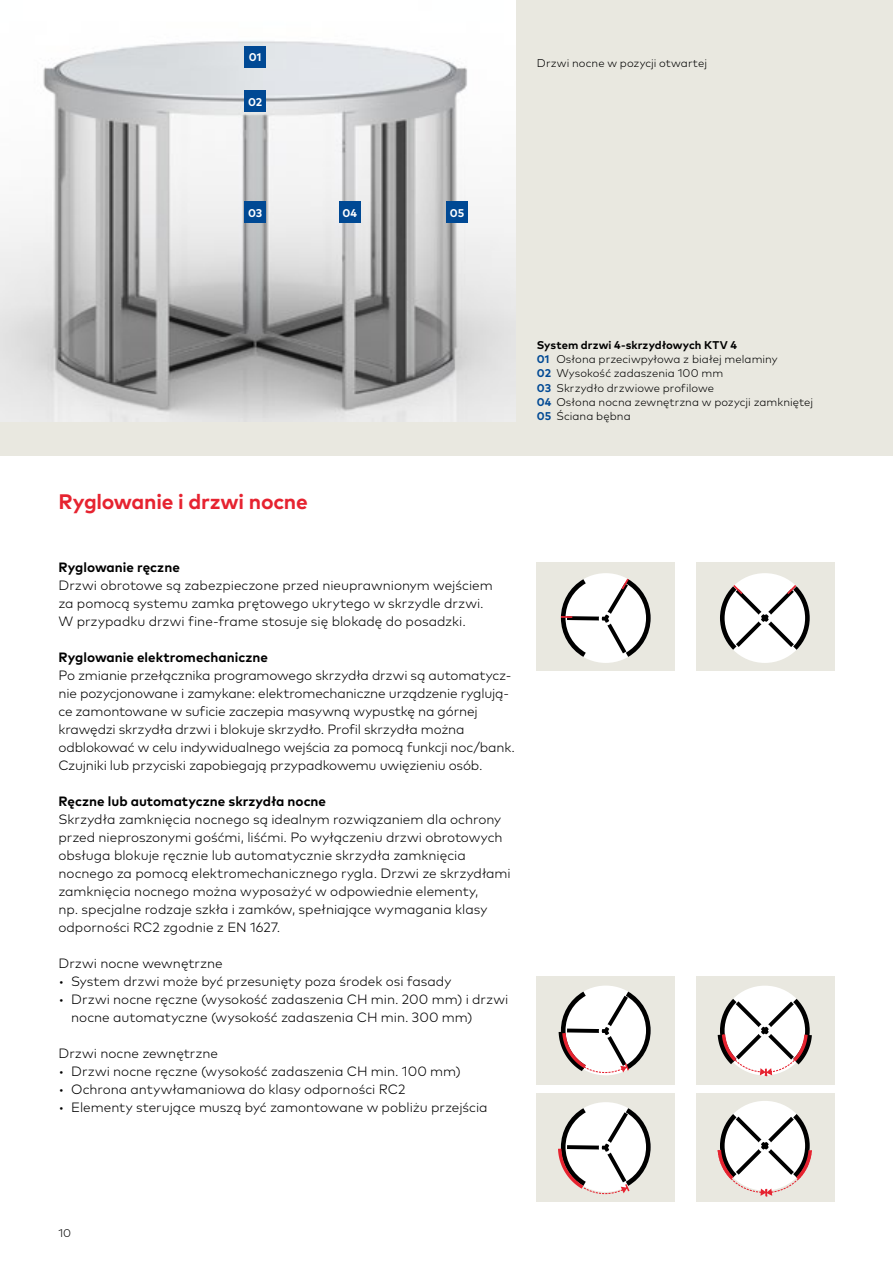
<style>
.page{position:relative;width:893px;height:1263px;background:#fff}
.page>*{position:absolute;margin:0;border:0;box-sizing:border-box;transform-origin:0 0}
.t1{font:700 21px "Mark Pro";letter-spacing:-.01em;color:#e62330}
.t2{font:300 13.5px/18px "Mark Pro";letter-spacing:-.005em;color:#000}
.t3{font:700 13.5px "Mark Pro";color:#000}
.t4{font:300 11.25px/14.2px "Mark Pro";letter-spacing:.005em;color:#000}
.t5{font:700 11.25px "Mark Pro";color:#fff}
.s1{font-weight:700}
.s2{font-weight:700;color:#004994}
</style>
<div class="page">
<div style="left:0;top:0;width:893px;height:455px;background:#e9e8e0"></div>
<img style="left:0;top:0;width:516px;height:422px">
<div style="left:244px;top:46px;width:22px;height:21px;background:#004994"></div>
<div style="left:244px;top:91px;width:22px;height:21px;background:#004994"></div>
<div style="left:244px;top:202px;width:22px;height:21px;background:#004994"></div>
<div style="left:339px;top:202px;width:21px;height:21px;background:#004994"></div>
<div style="left:446px;top:202px;width:22px;height:21px;background:#004994"></div>
<div style="left:537px;top:562px;width:138px;height:108px;background:#e9e8e0"></div>
<div style="left:561px;top:573px;width:90px;height:90px;background:#fff;border-radius:50%"></div>
<svg style="left:561px;top:579px;width:90px;height:78px"></svg>
<div style="left:537px;top:1094px;width:138px;height:108px;background:#e9e8e0"></div>
<div style="left:561px;top:1102px;width:90px;height:90px;background:#fff;border-radius:50%"></div>
<svg style="left:558px;top:1108px;width:93px;height:86px"></svg>
<div style="left:537px;top:976px;width:138px;height:108px;background:#e9e8e0"></div>
<div style="left:561px;top:985px;width:90px;height:90px;background:#fff;border-radius:50%"></div>
<svg style="left:559px;top:991px;width:92px;height:82px"></svg>
<div style="left:696px;top:562px;width:138px;height:108px;background:#e9e8e0"></div>
<div style="left:720px;top:573px;width:90px;height:90px;background:#fff;border-radius:50%"></div>
<svg style="left:720px;top:585px;width:90px;height:65px"></svg>
<div style="left:696px;top:1094px;width:138px;height:108px;background:#e9e8e0"></div>
<div style="left:720px;top:1101px;width:90px;height:89px;background:#fff;border-radius:50%"></div>
<svg style="left:718px;top:1114px;width:94px;height:82px"></svg>
<div style="left:696px;top:976px;width:138px;height:108px;background:#e9e8e0"></div>
<div style="left:720px;top:986px;width:90px;height:89px;background:#fff;border-radius:50%"></div>
<svg style="left:718px;top:999px;width:94px;height:77px"></svg>
<p class="t5" style="left:249px;top:49px;width:14px">01</p>
<p class="t5" style="left:248px;top:93px;width:16px">02</p>
<p class="t5" style="left:248px;top:204px;width:16px">03</p>
<p class="t5" style="left:342px;top:204px;width:16px">04</p>
<p class="t5" style="left:450px;top:204px;width:16px">05</p>
<p class="t4" style="left:537px;top:55px;width:172px">Drzwi nocne w pozycji otwartej</p>
<p class="t4" style="left:537px;top:337px;width:278px"><span class="s1">System drzwi 4-skrzydłowych KTV 4<br></span><span class="s2">01</span> Osłona przeciwpyłowa z białej melaminy<br><span class="s2">02</span> Wysokość zadaszenia 100 mm<br><span class="s2">03</span> Skrzydło drzwiowe profilowe<br><span class="s2">04</span> Osłona nocna zewnętrzna w pozycji zamkniętej <span class="s2">05</span> Ściana bębna</p>
<h1 class="t1" style="left:58px;top:485px;width:251px">Ryglowanie i drzwi nocne</h1>
<p class="t3" style="left:58px;top:556px;width:123px">Ryglowanie ręczne</p>
<p class="t2" style="left:58px;top:575px;width:436px">Drzwi obrotowe są zabezpieczone przed nieuprawnionym wejściem za pomocą systemu zamka prętowego ukrytego w skrzydle drzwi.<br>W przypadku drzwi fine-frame stosuje się blokadę do posadzki.</p>
<p class="t3" style="left:58px;top:646px;width:211px">Ryglowanie elektromechaniczne</p>
<p class="t2" style="left:58px;top:665px;width:458px">Po zmianie przełącznika programowego skrzydła drzwi są automatycz&shy;nie pozycjonowane i zamykane: elektromechaniczne urządzenie ryglują&shy;ce zamontowane w suficie zaczepia masywną wypustkę na górnej krawędzi skrzydła drzwi i blokuje skrzydło. Profil skrzydła można odblokować w celu indywidualnego wejścia za pomocą funkcji noc/bank.<br>Czujniki lub przyciski zapobiegają przypadkowemu uwięzieniu osób.</p>
<p class="t3" style="left:58px;top:790px;width:269px">Ręczne lub automatyczne skrzydła nocne</p>
<p class="t2" style="left:58px;top:809px;width:454px">Skrzydła zamknięcia nocnego są idealnym rozwiązaniem dla ochrony przed nieproszonymi gośćmi, liśćmi. Po wyłączeniu drzwi obrotowych obsługa blokuje ręcznie lub automatycznie skrzydła zamknięcia nocnego za pomocą elektromechanicznego rygla. Drzwi ze skrzydłami zamknięcia nocnego można wyposażyć w odpowiednie elementy,<br>np. specjalne rodzaje szkła i zamków, spełniające wymagania klasy odporności RC2 zgodnie z EN 1627.</p>
<p class="t2" style="left:58px;top:953px;width:166px">Drzwi nocne wewnętrzne</p>
<p class="t2" style="left:58px;top:971px;width:394px">• System drzwi może być przesunięty poza środek osi fasady</p>
<p class="t2" style="left:71px;top:989px;width:439px;text-indent:-13px">• Drzwi nocne ręczne (wysokość zadaszenia CH min. 200 mm) i drzwi nocne automatyczne (wysokość zadaszenia CH min. 300 mm)</p>
<p class="t2" style="left:58px;top:1043px;width:161px">Drzwi nocne zewnętrzne</p>
<p class="t2" style="left:58px;top:1061px;width:404px">• Drzwi nocne ręczne (wysokość zadaszenia CH min. 100 mm)</p>
<p class="t2" style="left:58px;top:1079px;width:349px">• Ochrona antywłamaniowa do klasy odporności RC2</p>
<p class="t2" style="left:58px;top:1097px;width:431px">• Elementy sterujące muszą być zamontowane w pobliżu przejścia</p>
<p class="t4" style="left:58px;top:1225px;width:14px">10</p>
</div>
